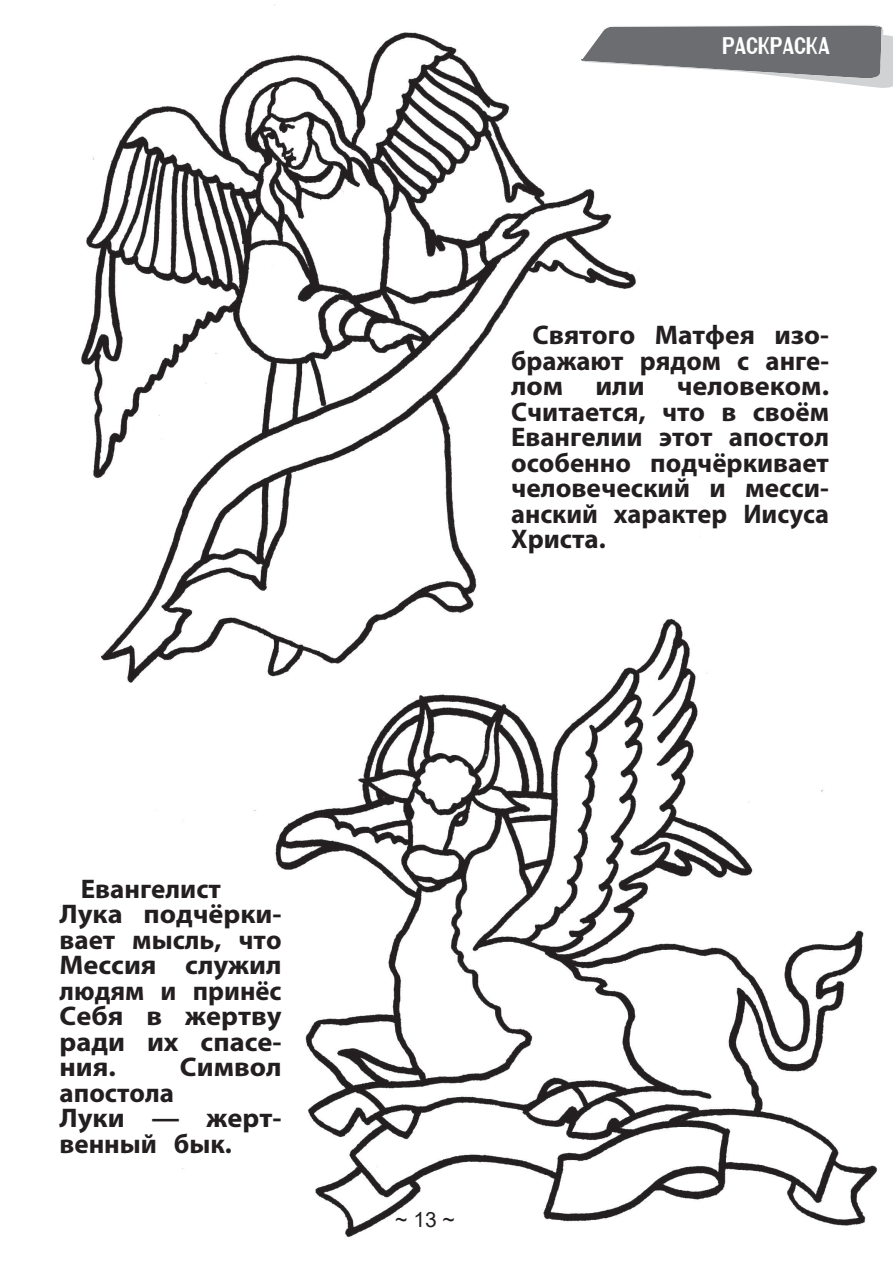
<style>
.page{position:relative;width:893px;height:1263px;background:#fff}
.page>*{position:absolute;margin:0;border:0;box-sizing:border-box;transform-origin:0 0}
.t1{font:700 27px/25.5px "Myriad Pro";color:#231f20}
.t2{font:700 27px "Myriad Pro";color:#231f20;scale:1.05 1}
.t3{font:24px "Azbuka Fixed";letter-spacing:.005em;color:#fff;scale:.85 1}
.t4{font:21px "Arial";color:#231f20}
</style>
<div class="page">
<img style="left:60px;top:4px;width:818px;height:1233px">
<svg style="left:581px;top:25px;width:312px;height:64px"></svg>
<p class="t3" style="left:722px;top:33px;width:128px">Раскраска</p>
<p class="t1" style="left:511px;top:322px;width:319px;text-align:justify;text-indent:21px">Святого Матфея изо&shy;бражают рядом с анге&shy;лом или человеком.<br>Считается, что в своём Евангелии этот апостол особенно подчёркивает человеческий и месси&shy;анский характер Иисуса Христа.</p>
<p class="t1" style="left:60px;top:875px;width:224px;text-indent:21px">Евангелист<br>Лука подчёрки&shy;вает мысль, что<br>Мессия служил людям и принёс<br>Себя в жертву ради их спасе&shy;ния.</p>
<p class="t2" style="left:180px;top:1050px;width:98px">Символ</p>
<p class="t1" style="left:60px;top:1079px;width:224px">апостола<br>Луки — жерт&shy;венный бык.</p>
<p class="t4" style="left:395px;top:1205px;width:61px">~ 13 ~</p>
</div>
